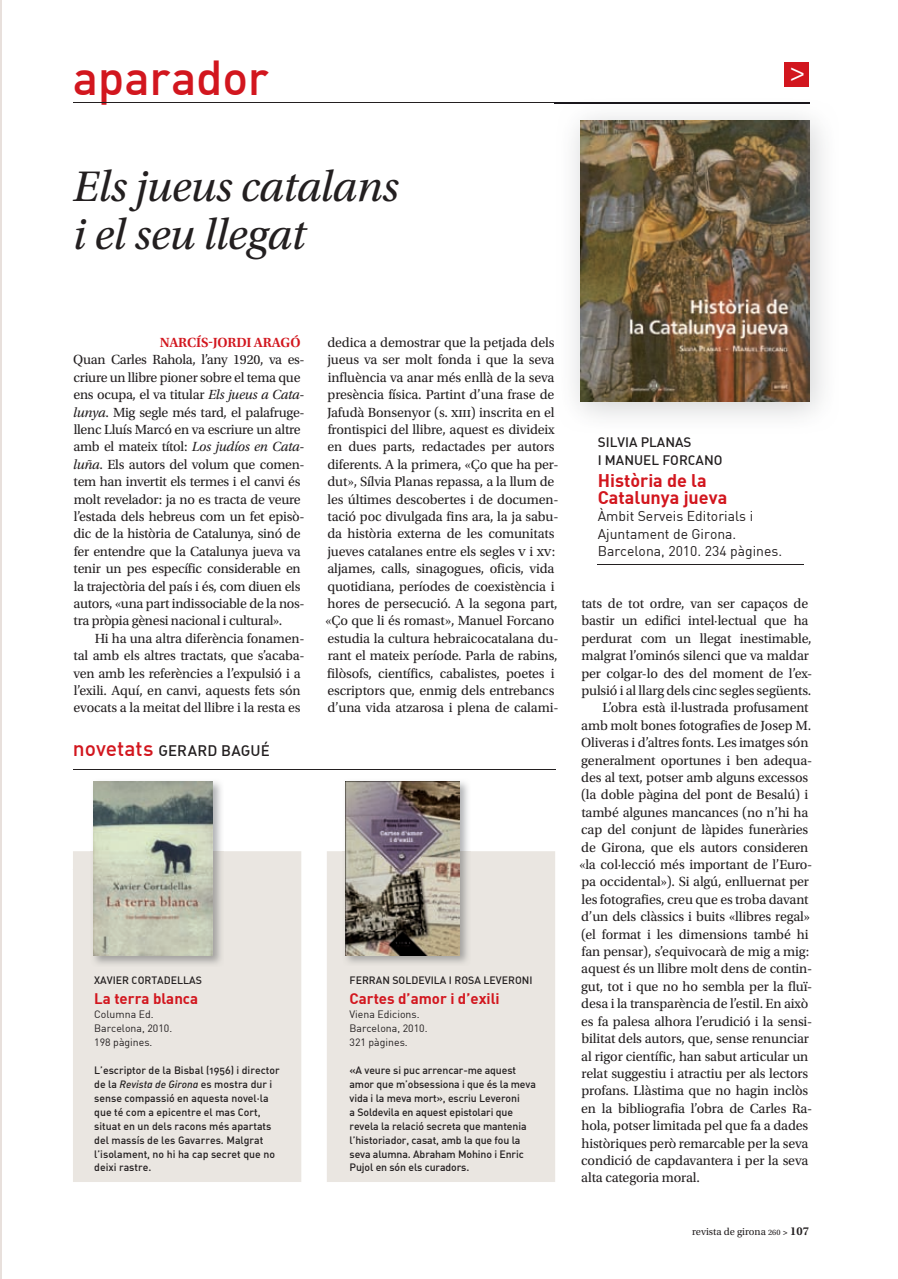
<style>
.page{position:relative;width:898px;height:1279px;background:#fff}
.page>*{position:absolute;margin:0;border:0;box-sizing:border-box;transform-origin:0 0}
.t1{font:48px "DIN Medium Alternate";letter-spacing:-.005em;color:#d2161e}
.t2{font:italic 45px/48px "Utopia Std";letter-spacing:-.01em;color:#231f20}
.t3{font:28.5px "Utopia Std";color:#fff}
.t4{font:18px/17.4px "DIN Bold";color:#d2161e}
.t5{font:15px "DIN Bold";color:#d2161e}
.t6{font:15px "DIN Medium Alternate";letter-spacing:.005em;color:#231f20}
.t7{font:13.95px/17.4px "Utopia Std";letter-spacing:-.01em;color:#231f20}
.t8{font:13.95px/17.4px "DIN";color:#231f20}
.t9{font:600 13.95px "Utopia Std";letter-spacing:-.01em;color:#d2161e}
.t10{font:13.5px/17.4px "DIN Medium Alternate";color:#231f20}
.t11{font:10.5px/14px "DIN Medium Alternate";color:#231f20}
.t12{font:10.5px/14px "DIN";color:#231f20}
.t13{font:10.5px "Utopia Std";color:#231f20}
.s1{font-style:italic}
.s2{font-size:21px;color:#d2161e}
.s3{font-family:"DIN Medium Italic Alt"}
.s4{font-size:8.25px}
.s5{font-weight:600;font-size:9px}
.s6{font-weight:600;font-size:12px}
</style>
<div class="page">
<hr style="left:0;top:0;width:1px;height:1278px;background:#e8e0dc">
<div style="left:73px;top:851px;width:228px;height:330px;background:#eae6e1"></div>
<div style="left:327px;top:851px;width:228px;height:330px;background:#eae6e1"></div>
<hr style="left:73px;top:103px;width:736px;height:1px;background:#231f20">
<hr style="left:73px;top:769px;width:482px;height:1px;background:#231f20">
<div style="left:784px;top:63px;width:25px;height:24px;background:#d2161e"></div>
<hr style="left:597px;top:564px;width:206px;height:1px;background:#231f20">
<img style="left:90px;top:781px;width:134px;height:185px">
<img style="left:93px;top:781px;width:120px;height:174px">
<img style="left:342px;top:781px;width:129px;height:184px">
<img style="left:345px;top:781px;width:114px;height:174px">
<img style="left:554px;top:102px;width:269px;height:315px">
<img style="left:554px;top:103px;width:255px;height:1px">
<img style="left:580px;top:120px;width:229px;height:281px">
<h1 class="t1" style="left:73px;top:47px;width:197px">aparador</h1>
<h2 class="t2" style="left:73px;top:163px;width:327px">Els jueus catalans i el seu llegat</h2>
<h3 class="t3" style="left:789px;top:57px;width:17px">&gt;</h3>
<p class="t9" style="left:160px;top:334px;width:142px">NARCÍS-JORDI ARAGÓ</p>
<p class="t7" style="left:73px;top:351px;width:233px">Quan Carles Rahola, l’any 1920, va es&shy;criure un llibre pioner sobre el tema que ens ocupa, el va titular <span class="s1">Els jueus a Cata&shy;lunya</span>. Mig segle més tard, el palafruge&shy;llenc Lluís Marcó en va escriure un altre amb el mateix títol: <span class="s1">Los judíos en Cata&shy;luña</span>. Els autors del volum que comen&shy;tem han invertit els termes i el canvi és molt revelador: ja no es tracta de veure l’estada dels hebreus com un fet episò&shy;dic de la història de Catalunya, sinó de fer entendre que la Catalunya jueva va tenir un pes específic considerable en la trajectòria del país i és, com diuen els autors, «una part indissociable de la nos&shy;tra pròpia gènesi nacional i cultural».</p>
<p class="t7" style="left:73px;top:629px;width:233px;text-indent:21px">Hi ha una altra diferència fonamen&shy;tal amb els altres tractats, que s’acaba&shy;ven amb les referències a l’expulsió i a l’exili. Aquí, en canvi, aquests fets són evocats a la meitat del llibre i la resta es</p>
<p class="t6" style="left:73px;top:741px;width:198px"><span class="s2">novetats</span> GERARD BAGUÉ</p>
<p class="t7" style="left:325px;top:334px;width:234px">dedica a demostrar que la petjada dels jueus va ser molt fonda i que la seva influència va anar més enllà de la seva presència física. Partint d’una frase de Jafudà Bonsenyor (s. xiii) inscrita en el frontispici del llibre, aquest es divideix en dues parts, redactades per autors diferents. A la primera, «Ço que ha per&shy;dut», Sílvia Planas repassa, a la llum de les últimes descobertes i de documen&shy;tació poc divulgada fins ara, la ja sabu&shy;da història externa de les comunitats jueves catalanes entre els segles v i xv: aljames, calls, sinagogues, oficis, vida quotidiana, períodes de coexistència i hores de persecució. A la segona part, «Ço que li és romast», Manuel Forcano estudia la cultura hebraicocatalana du&shy;rant el mateix període. Parla de rabins, filòsofs, científics, cabalistes, poetes i escriptors que, enmig dels entrebancs d’una vida atzarosa i plena de calami-</p>
<p class="t11" style="left:94px;top:972px;width:109px">XAVIER CORTADELLAS</p>
<p class="t5" style="left:94px;top:988px;width:105px">La terra blanca</p>
<p class="t12" style="left:94px;top:1006px;width:79px">Columna Ed.<br>Barcelona, 2010.<br>198 pàgines.</p>
<p class="t11" style="left:94px;top:1062px;width:187px">L’escriptor de la Bisbal (1956) i director de la <span class="s3">Revista de Girona</span> es mostra dur i sense compassió en aquesta novel·la que té com a epicentre el mas Cort, situat en un dels racons més apartats del massís de les Gavarres. Malgrat l’isolament, no hi ha cap secret que no deixi rastre.</p>
<p class="t11" style="left:349px;top:972px;width:184px">FERRAN SOLDEVILA I ROSA LEVERONI</p>
<p class="t5" style="left:349px;top:988px;width:152px">Cartes d’amor i d’exili</p>
<p class="t12" style="left:349px;top:1006px;width:79px">Viena Edicions.<br>Barcelona, 2010.<br>321 pàgines.</p>
<p class="t11" style="left:349px;top:1062px;width:188px">«A veure si puc arrencar-me aquest amor que m’obsessiona i que és la meva vida i la meva mort», escriu Leveroni<br>a Soldevila en aquest epistolari que revela la relació secreta que mantenia l’historiador, casat, amb la que fou la seva alumna. Abraham Mohino i Enric Pujol en són els curadors.</p>
<p class="t10" style="left:597px;top:433px;width:126px">SILVIA PLANAS<br>I MANUEL FORCANO</p>
<p class="t4" style="left:597px;top:470px;width:131px">Història de la<br>Catalunya jueva</p>
<p class="t8" style="left:597px;top:507px;width:186px">Àmbit Serveis Editorials i<br>Ajuntament de Girona.<br>Barcelona, 2010. 234 pàgines.</p>
<p class="t7" style="left:581px;top:595px;width:228px">tats de tot ordre, van ser capaços de</p>
<p class="t7" style="left:581px;top:612px;width:228px">bastir un edifici intel·lectual que ha</p>
<p class="t7" style="left:581px;top:629px;width:232px">perdurat com un llegat inestimable,</p>
<p class="t7" style="left:581px;top:647px;width:229px">malgrat l’ominós silenci que va maldar</p>
<p class="t7" style="left:581px;top:664px;width:232px">per colgar-lo des del moment de l’ex-</p>
<p class="t7" style="left:581px;top:682px;width:231px">pulsió i al llarg dels cinc segles següents.</p>
<p class="t7" style="left:602px;top:699px;width:207px">L’obra està il·lustrada profusament</p>
<p class="t7" style="left:581px;top:716px;width:231px">amb molt bones fotografies de Josep M.</p>
<p class="t7" style="left:581px;top:734px;width:229px">Oliveras i d’altres fonts. Les imatges són</p>
<p class="t7" style="left:581px;top:751px;width:233px">generalment oportunes i ben adequa-</p>
<p class="t7" style="left:581px;top:769px;width:228px">des al text, potser amb alguns excessos</p>
<p class="t7" style="left:581px;top:786px;width:229px">(la doble pàgina del pont de Besalú) i</p>
<p class="t7" style="left:581px;top:803px;width:228px">també algunes mancances (no n’hi ha</p>
<p class="t7" style="left:581px;top:821px;width:228px">cap del conjunt de làpides funeràries</p>
<p class="t7" style="left:581px;top:838px;width:229px">de Girona, que els autors consideren</p>
<p class="t7" style="left:579px;top:856px;width:234px">«la col·lecció més important de l’Euro-</p>
<p class="t7" style="left:581px;top:873px;width:229px">pa occidental»). Si algú, enlluernat per</p>
<p class="t7" style="left:581px;top:890px;width:228px">les fotografies, creu que es troba davant</p>
<p class="t7" style="left:581px;top:908px;width:230px">d’un dels clàssics i buits «llibres regal»</p>
<p class="t7" style="left:581px;top:925px;width:229px">(el format i les dimensions també hi</p>
<p class="t7" style="left:581px;top:943px;width:229px">fan pensar), s’equivocarà de mig a mig:</p>
<p class="t7" style="left:581px;top:960px;width:233px">aquest és un llibre molt dens de contin-</p>
<p class="t7" style="left:581px;top:977px;width:233px">gut, tot i que no ho sembla per la fluï-</p>
<p class="t7" style="left:581px;top:995px;width:228px">desa i la transparència de l’estil. En això</p>
<p class="t7" style="left:581px;top:1012px;width:233px">es fa palesa alhora l’erudició i la sensi-</p>
<p class="t7" style="left:581px;top:1030px;width:229px">bilitat dels autors, que, sense renunciar</p>
<p class="t7" style="left:581px;top:1047px;width:229px">al rigor científic, han sabut articular un</p>
<p class="t7" style="left:581px;top:1064px;width:228px">relat suggestiu i atractiu per als lectors</p>
<p class="t7" style="left:581px;top:1082px;width:228px">profans. Llàstima que no hagin inclòs</p>
<p class="t7" style="left:581px;top:1099px;width:233px">en la bibliografia l’obra de Carles Ra-</p>
<p class="t7" style="left:581px;top:1116px;width:228px">hola, potser limitada pel que fa a dades</p>
<p class="t7" style="left:581px;top:1134px;width:228px">històriques però remarcable per la seva</p>
<p class="t7" style="left:581px;top:1151px;width:228px">condició de capdavantera i per la seva</p>
<p class="t7" style="left:581px;top:1169px;width:120px">alta categoria moral.</p>
<p class="t13" style="left:692px;top:1225px;width:118px">revista de girona <span class="s4">260</span> <span class="s5">&gt;</span> <span class="s6">107</span></p>
</div>
